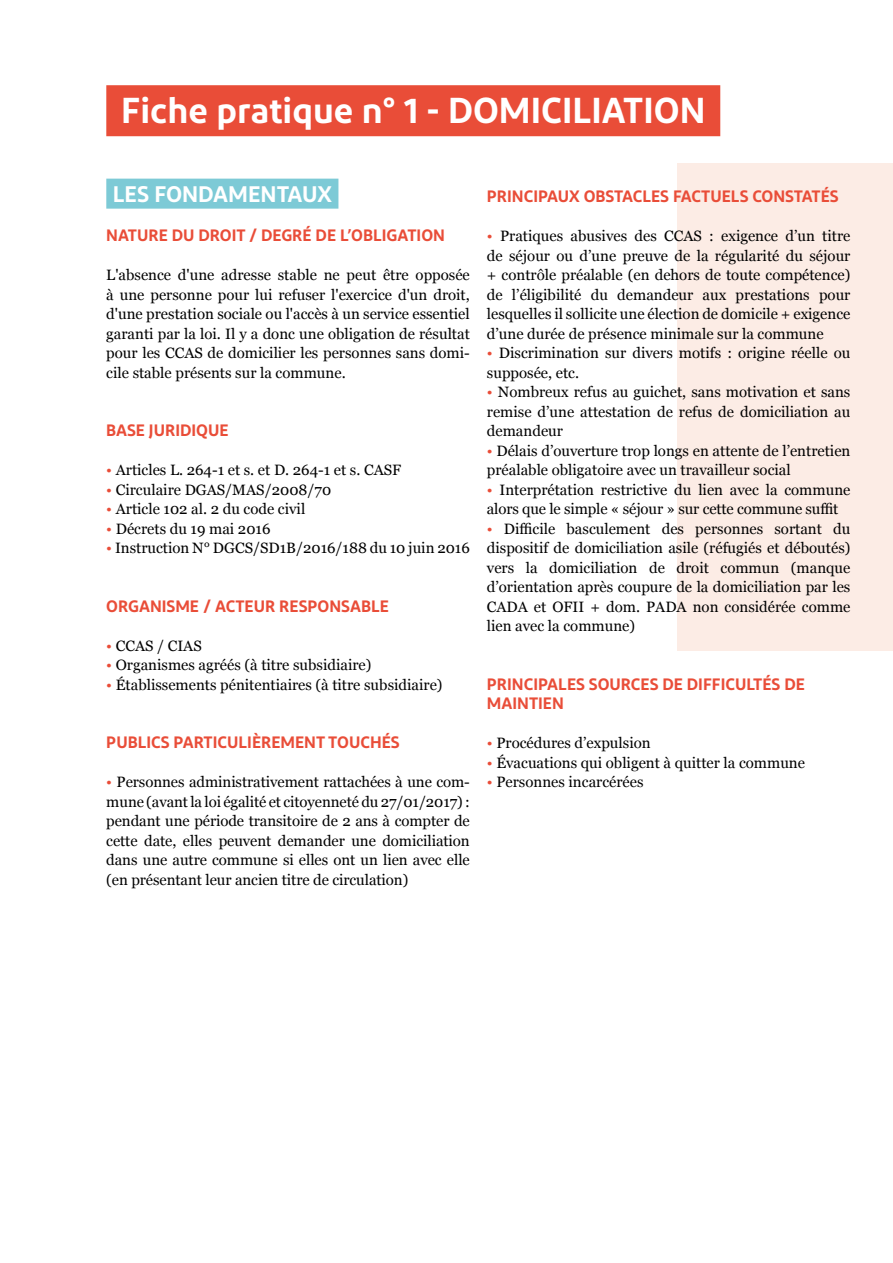
<style>
.page{position:relative;width:893px;height:1263px;background:#fff}
.page>*{position:absolute;margin:0;border:0;box-sizing:border-box;transform-origin:0 0}
.t1{font:600 36px "Diodrum";color:#fff}
.t2{font:600 22.5px "Diodrum";color:#fff}
.t3{font:600 16.5px/19.5px "Diodrum";color:#e94d38}
.t4{font:15px/19.5px "Georgia";color:#000;text-align:justify}
.s1{color:#e94d38}
</style>
<div class="page">
<div style="left:677px;top:164px;width:216px;height:487px;background:#fcece5"></div>
<div style="left:106px;top:179px;width:232px;height:30px;background:#7dcad6"></div>
<div style="left:106px;top:85px;width:614px;height:51px;background:#e94d38"></div>
<h1 class="t1" style="left:121px;top:88px;width:586px">Fiche pratique n° 1 - DOMICILIATION</h1>
<h2 class="t2" style="left:113px;top:180px;width:221px">LES FONDAMENTAUX</h2>
<p class="t3" style="left:106px;top:225px;width:340px">NATURE DU DROIT / DEGRÉ DE L’OBLIGATION</p>
<p class="t4" style="left:106px;top:265px;width:365px">L'absence d'une adresse stable ne peut être opposée à une personne pour lui refuser l'exercice d'un droit, d'une prestation sociale ou l'accès à un service essentiel garanti par la loi. Il y a donc une obligation de résultat pour les CCAS de domicilier les personnes sans domi&shy;cile stable présents sur la commune.</p>
<p class="t3" style="left:106px;top:420px;width:124px">BASE JURIDIQUE</p>
<p class="t4" style="left:106px;top:460px;width:296px"><span class="s1">•</span> Articles L. 264-1 et s. et D. 264-1 et s. CASF</p>
<p class="t4" style="left:106px;top:479px;width:226px"><span class="s1">•</span> Circulaire DGAS/MAS/2008/70</p>
<p class="t4" style="left:106px;top:499px;width:200px"><span class="s1">•</span> Article 102 al. 2 du code civil</p>
<p class="t4" style="left:106px;top:518px;width:166px"><span class="s1">•</span> Décrets du 19 mai 2016</p>
<p class="t4" style="left:106px;top:538px;width:365px"><span class="s1">•</span> Instruction N° DGCS/SD1B/2016/188 du 10 juin 2016</p>
<p class="t3" style="left:106px;top:596px;width:284px">ORGANISME / ACTEUR RESPONSABLE</p>
<p class="t4" style="left:106px;top:635px;width:97px"><span class="s1">•</span> CCAS / CIAS</p>
<p class="t4" style="left:106px;top:655px;width:267px"><span class="s1">•</span> Organismes agréés (à titre subsidiaire)</p>
<p class="t4" style="left:106px;top:674px;width:338px"><span class="s1">•</span> Établissements pénitentiaires (à titre subsidiaire)</p>
<p class="t3" style="left:106px;top:732px;width:295px">PUBLICS PARTICULIÈREMENT TOUCHÉS</p>
<p class="t4" style="left:106px;top:772px;width:365px"><span class="s1">•</span> Personnes administrativement rattachées à une com&shy;mune (avant la loi égalité et citoyenneté du 27/01/2017) : pendant une période transitoire de 2 ans à compter de cette date, elles peuvent demander une domiciliation dans une autre commune si elles ont un lien avec elle (en présentant leur ancien titre de circulation)</p>
<p class="t3" style="left:487px;top:186px;width:353px">PRINCIPAUX OBSTACLES FACTUELS CONSTATÉS</p>
<p class="t4" style="left:487px;top:226px;width:365px"><span class="s1">•</span> Pratiques abusives des CCAS : exigence d’un titre de séjour ou d’une preuve de la régularité du séjour + contrôle préalable (en dehors de toute compétence) de l’éligibilité du demandeur aux prestations pour lesquelles il sollicite une élection de domicile + exigence d’une durée de présence minimale sur la commune</p>
<p class="t4" style="left:487px;top:343px;width:365px"><span class="s1">•</span> Discrimination sur divers motifs : origine réelle ou supposée, etc.</p>
<p class="t4" style="left:487px;top:382px;width:365px"><span class="s1">•</span> Nombreux refus au guichet, sans motivation et sans remise d’une attestation de refus de domiciliation au demandeur</p>
<p class="t4" style="left:487px;top:440px;width:365px"><span class="s1">•</span> Délais d’ouverture trop longs en attente de l’entretien préalable obligatoire avec un travailleur social</p>
<p class="t4" style="left:487px;top:479px;width:365px"><span class="s1">•</span> Interprétation restrictive du lien avec la commune alors que le simple « séjour » sur cette commune suffit</p>
<p class="t4" style="left:487px;top:518px;width:365px"><span class="s1">•</span> Difficile basculement des personnes sortant du dispositif de domiciliation asile (réfugiés et déboutés) vers la domiciliation de droit commun (manque d’orientation après coupure de la domiciliation par les CADA et OFII + dom. PADA non considérée comme lien avec la commune)</p>
<p class="t3" style="left:487px;top:674px;width:319px">PRINCIPALES SOURCES DE DIFFICULTÉS DE<br>MAINTIEN</p>
<p class="t4" style="left:487px;top:733px;width:165px"><span class="s1">•</span> Procédures d’expulsion</p>
<p class="t4" style="left:487px;top:752px;width:320px"><span class="s1">•</span> Évacuations qui obligent à quitter la commune</p>
<p class="t4" style="left:487px;top:772px;width:158px"><span class="s1">•</span> Personnes incarcérées</p>
</div>
